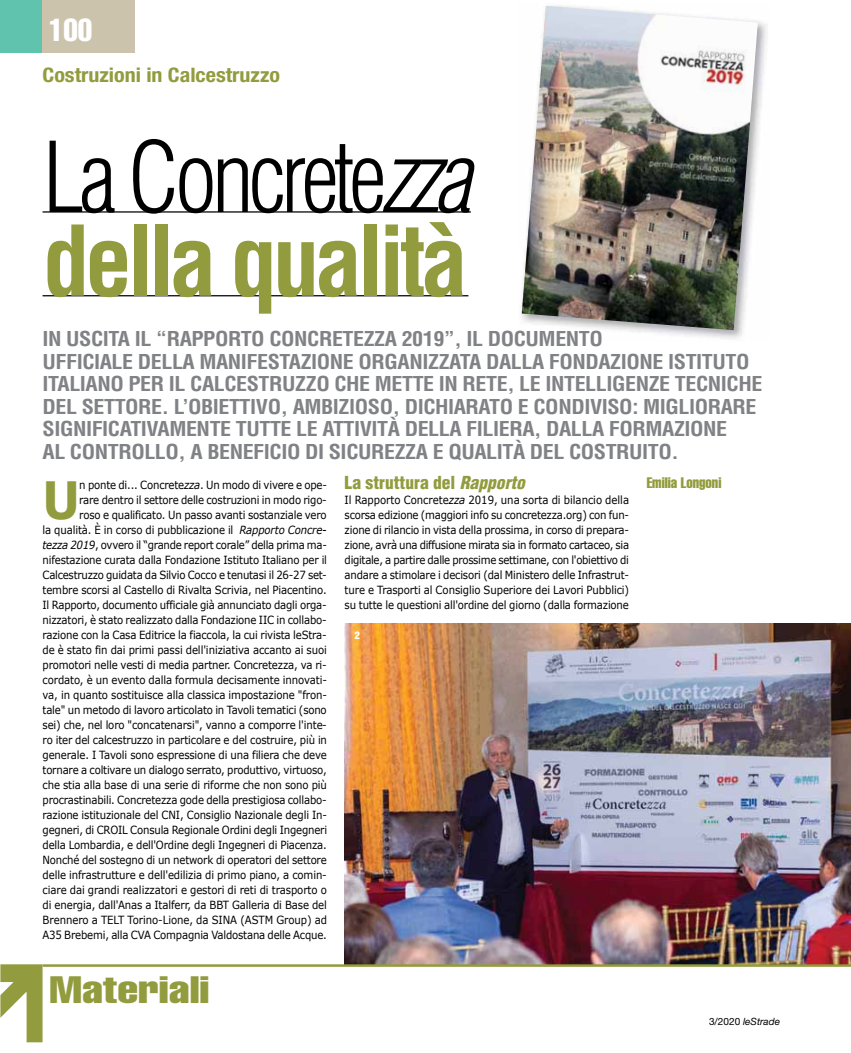
<style>
.page{position:relative;width:851px;height:1053px;background:#fff}
.page>*{position:absolute;margin:0;border:0;box-sizing:border-box;transform-origin:0 0}
.t1{font:700 condensed 95px/83.8px "Helvetica";letter-spacing:-.055em;color:#929b3d}
.t2{font:700 51.38px "Verdana";color:#929b3d;scale:.9 1}
.t3{font:extra-condensed 37.5px "Helvetica";color:#929b3d;scale:1.3 1}
.t4{font:extra-condensed 31.25px "Helvetica";color:#fff}
.t5{font:700 condensed 20px/22.5px "Helvetica";letter-spacing:-.02em;color:#808285;scale:1.1 1}
.t6{font:700 condensed 20px "Helvetica Neue";color:#929b3d;scale:1.1 1}
.t7{font:900 condensed 17.5px "Helvetica";color:#929b3d}
.t8{font:extra-condensed 15px "Helvetica";color:#929b3d}
.t9{font:11.25px/15px "Verdana";letter-spacing:-.015em;color:#000;text-align:right;scale:.9 1}
.t10{font:italic 10px "Helvetica Neue";color:#000}
.t11{font:900 condensed 10px "Helvetica";color:#fff;scale:1.1 1}
.s1{font-weight:300;color:#000}
.s2{font-weight:300;font-style:italic;color:#000}
.s3{font-style:italic}
.s4{font-style:normal}
</style>
<div class="page">
<img style="left:344px;top:623px;width:506px;height:341px">
<svg style="left:0;top:964px;width:43px;height:78px"></svg>
<hr style="left:43px;top:211px;width:428px;height:1px;background:#000">
<hr style="left:43px;top:295px;width:425px;height:1px;background:#000">
<hr style="left:43px;top:964px;width:807px;height:2px;background:#929b3d">
<div style="left:0;top:0;width:43px;height:53px;background:#60c3ad"></div>
<div style="left:43px;top:0;width:92px;height:53px;background:#ccc3ad"></div>
<img style="left:546px;top:5px;width:221px;height:334px">
<img style="left:546px;top:331px;width:57px;height:8px">
<img style="left:521px;top:6px;width:236px;height:324px">
<h3 class="t4" style="left:49px;top:10px;width:45px">100</h3>
<h3 class="t6" style="left:43px;top:63px;width:217px">Costruzioni in Calcestruzzo</h3>
<h1 class="t1" style="left:43px;top:135px;width:430px"><span class="s1">La Concrete</span><span class="s2">zza </span>della qualità</h1>
<p class="t5" style="left:43px;top:327px;width:655px">IN USCITA IL “RAPPORTO CONCRETEZZA 2019”, IL DOCUMENTO<br>UFFICIALE DELLA MANIFESTAZIONE ORGANIZZATA DALLA FONDAZIONE ISTITUTO ITALIANO PER IL CALCESTRUZZO CHE METTE IN RETE, LE INTELLIGENZE TECNICHE DEL SETTORE. L’OBIETTIVO, AMBIZIOSO, DICHIARATO E CONDIVISO: MIGLIORARE SIGNIFICATIVAMENTE TUTTE LE ATTIVITÀ DELLA FILIERA, DALLA FORMAZIONE<br>AL CONTROLLO, A BENEFICIO DI SICUREZZA E QUALITÀ DEL COSTRUITO.</p>
<h2 class="t2" style="left:43px;top:467px;width:43px">U</h2>
<h3 class="t7" style="left:344px;top:471px;width:182px">La struttura del <span class="s3">Rapporto</span></h3>
<p class="t9" style="left:344px;top:492px;width:317px;text-align:justify">Il Rapporto Concrete<span class="s3">zza</span> 2019, una sorta di bilancio della scorsa edizione (maggiori info su concretezza.org) con fun&shy;zione di rilancio in vista della prossima, in corso di prepara&shy;zione, avrà una diffusione mirata sia in formato cartaceo, sia digitale, a partire dalle prossime settimane, con l'obiettivo di andare a stimolare i decisori (dal Ministero delle Infrastrut&shy;ture e Trasporti al Consiglio Superiore dei Lavori Pubblici) su tutte le questioni all'ordine del giorno (dalla formazione</p>
<h3 class="t8" style="left:646px;top:473px;width:76px">Emilia Longoni</h3>
<p class="t9" style="left:43px;top:477px;width:318px">n ponte di... Concrete<span class="s3">zza</span>. Un modo di vivere e ope-<br>rare dentro il settore delle costruzioni in modo rigo-<br>roso e qualificato. Un passo avanti sostanziale vero<br>la qualità. È in corso di pubblicazione il <span class="s3">Rapporto Concre&shy;tezza 2019</span>, ovvero il “grande report corale” della prima ma&shy;nifestazione curata dalla Fondazione Istituto Italiano per il Calcestruzzo guidata da Silvio Cocco e tenutasi il 26-27 set&shy;tembre scorsi al Castello di Rivalta Scrivia, nel Piacentino.<br>Il Rapporto, documento ufficiale già annunciato dagli orga&shy;nizzatori, è stato realizzato dalla Fondazione IIC in collabo&shy;razione con la Casa Editrice la fiaccola, la cui rivista leStra&shy;de è stato fin dai primi passi dell'iniziativa accanto ai suoi promotori nelle vesti di media partner. Concretezza, va ri&shy;cordato, è un evento dalla formula decisamente innovati&shy;va, in quanto sostituisce alla classica impostazione "fron&shy;tale" un metodo di lavoro articolato in Tavoli tematici (sono sei) che, nel loro "concatenarsi", vanno a comporre l'inte&shy;ro iter del calcestruzzo in particolare e del costruire, più in generale. I Tavoli sono espressione di una filiera che deve tornare a coltivare un dialogo serrato, produttivo, virtuoso, che stia alla base di una serie di riforme che non sono più procrastinabili. Concretezza gode della prestigiosa collabo&shy;razione istituzionale del CNI, Consiglio Nazionale degli In&shy;gegneri, di CROIL Consula Regionale Ordini degli Ingegneri della Lombardia, e dell'Ordine degli Ingegneri di Piacenza.<br>Nonché del sostegno di un network di operatori del settore delle infrastrutture e dell'edilizia di primo piano, a comin&shy;ciare dai grandi realizzatori e gestori di reti di trasporto o di energia, dall'Anas a Italferr, da BBT Galleria di Base del Brennero a TELT Torino-Lione, da SINA (ASTM Group) ad A35 Brebemi, alla CVA Compagnia Valdostana delle Acque.</p>
<h3 class="t3" style="left:50px;top:965px;width:124px">Materiali</h3>
<p class="t11" style="left:354px;top:629px;width:6px">2</p>
<p class="t10" style="left:709px;top:1015px;width:72px"><span class="s4">3/2020</span> leStrade</p>
</div>
